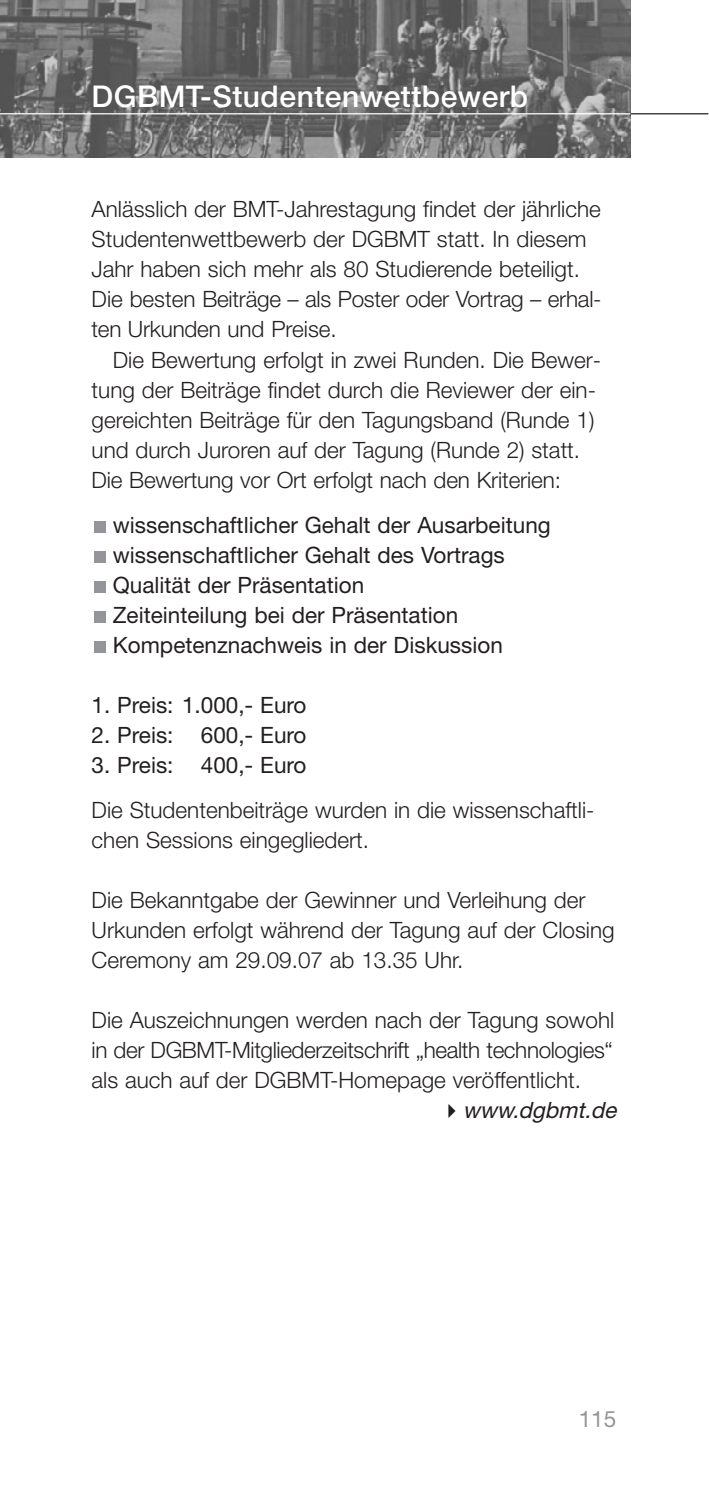
<style>
.page{position:relative;width:709px;height:1489px;background:#fff}
.page>*{position:absolute;margin:0;border:0;box-sizing:border-box;transform-origin:0 0}
.t1{font:500 30px "Helvetica Neue LT";letter-spacing:.015em;color:#fff}
.t2{font:300 22.5px/30px "Helvetica Neue LT";color:#231f20}
.t3{font:22.5px/30px "Helvetica Neue LT";color:#231f20}
.t4{font:italic 22.5px "Helvetica Neue LT";color:#231f20}
.t5{font:22.5px "Helvetica Neue LT";color:#939598}
</style>
<div class="page">
<img style="left:0;top:0;width:630px;height:158px">
<div style="left:94px;top:641px;width:11px;height:11px;background:#939598"></div>
<div style="left:94px;top:611px;width:11px;height:11px;background:#939598"></div>
<div style="left:94px;top:581px;width:11px;height:11px;background:#939598"></div>
<div style="left:94px;top:551px;width:11px;height:11px;background:#939598"></div>
<div style="left:94px;top:521px;width:11px;height:11px;background:#939598"></div>
<hr style="left:630px;top:113px;width:78px;height:1px;background:#231f20">
<hr style="left:0;top:113px;width:630px;height:1px;background:#fff">
<h1 class="t1" style="left:92px;top:85px;width:438px">DGBMT-Studentenwettbewerb</h1>
<p class="t2" style="left:92px;top:196px;width:511px">Anlässlich der BMT-Jahrestagung findet der jährliche Studentenwettbewerb der DGBMT statt. In diesem Jahr haben sich mehr als 80 Studierende beteiligt.<br>Die besten Beiträge – als Poster oder Vortrag – erhal&shy;ten Urkunden und Preise.</p>
<p class="t2" style="left:92px;top:346px;width:511px;text-indent:21px">Die Bewertung erfolgt in zwei Runden. Die Bewer&shy;tung der Beiträge findet durch die Reviewer der ein&shy;gereichten Beiträge für den Tagungsband (Runde 1) und durch Juroren auf der Tagung (Runde 2) statt.<br>Die Bewertung vor Ort erfolgt nach den Kriterien:</p>
<p class="t3" style="left:113px;top:511px;width:439px">wissenschaftlicher Gehalt der Ausarbeitung wissenschaftlicher Gehalt des Vortrags Qualität der Präsentation<br>Zeiteinteilung bei der Präsentation Kompetenznachweis in der Diskussion</p>
<p class="t3" style="left:92px;top:691px;width:216px">1. Preis: 1.000,- Euro</p>
<p class="t3" style="left:92px;top:721px;width:216px">2. Preis: 600,- Euro</p>
<p class="t3" style="left:92px;top:751px;width:216px">3. Preis: 400,- Euro</p>
<p class="t2" style="left:92px;top:796px;width:504px">Die Studentenbeiträge wurden in die wissenschaftli&shy;chen Sessions eingegliedert.</p>
<p class="t2" style="left:92px;top:886px;width:524px">Die Bekanntgabe der Gewinner und Verleihung der<br>Urkunden erfolgt während der Tagung auf der Closing<br>Ceremony am 29.09.07 ab 13.35 Uhr.</p>
<p class="t2" style="left:92px;top:1006px;width:524px;text-align:justify">Die Auszeichnungen werden nach der Tagung sowohl in der DGBMT-Mitgliederzeitschrift „health technologies“ als auch auf der DGBMT-Homepage veröffentlicht.</p>
<p class="t4" style="left:463px;top:1101px;width:159px">www.dgbmt.de</p>
<p class="t5" style="left:578px;top:1411px;width:39px">115</p>
</div>
